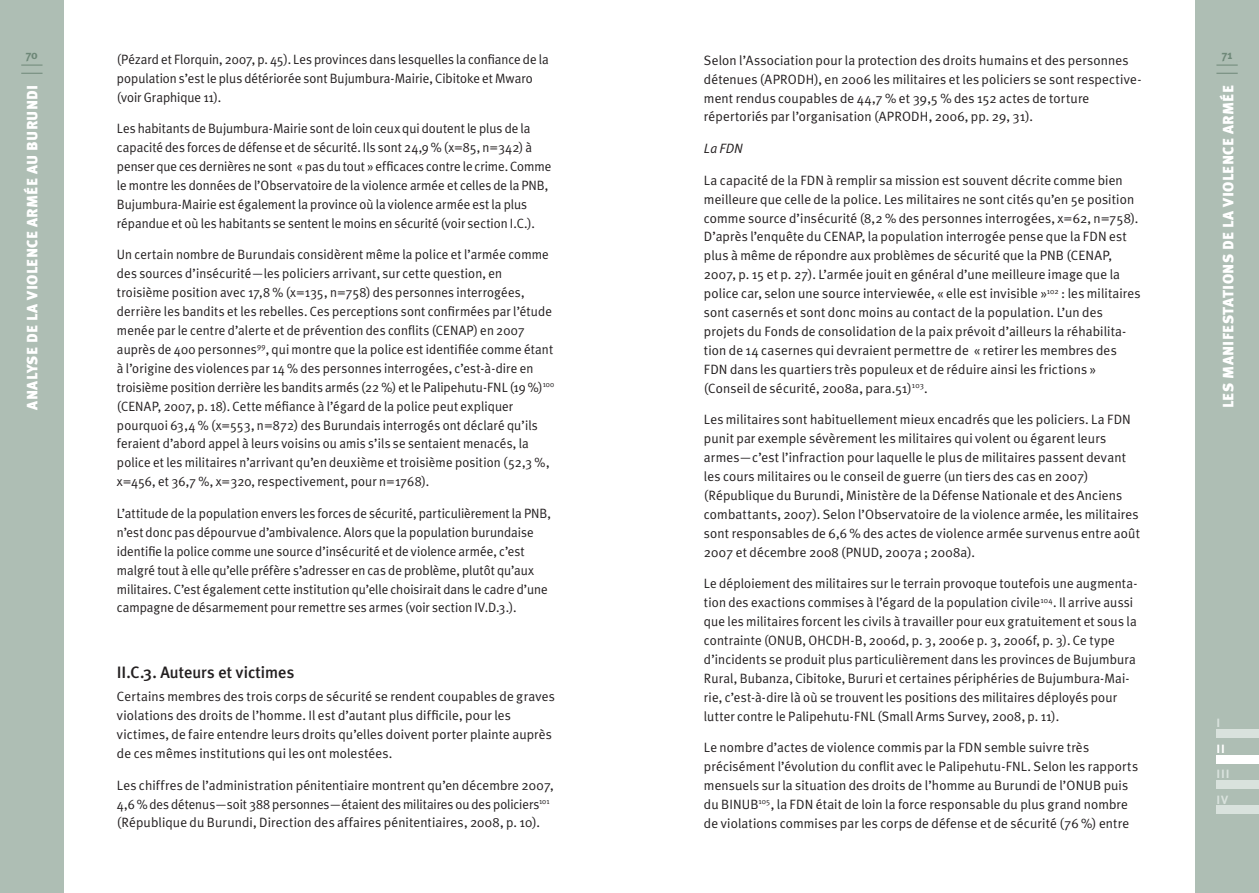
<style>
.page{position:relative;width:1259px;height:893px;background:#fff}
.page>*{position:absolute;margin:0;border:0;box-sizing:border-box;transform-origin:0 0}
.t1{font:500 16.5px "Meta Plus";color:#231f20}
.t2{font:900 15px "Meta Plus";letter-spacing:.02em;color:#fff}
.t3{font:13.5px/18.9px "Meta Plus Normal";letter-spacing:.005em;color:#231f20}
.t4{font:italic 13.5px "Meta Plus Normal";color:#231f20}
.t5{font:700 12px/25.3px "Meta Plus";color:#d9e2dd}
.t6{font:700 12px "Meta Plus";color:#6e8878}
.t7{font:700 12px "Meta Plus";color:#fff}
</style>
<div class="page">
<div style="left:0;top:0;width:64px;height:893px;background:#aebeb4"></div>
<svg style="left:21px;top:65px;width:22px;height:1px"></svg>
<svg style="left:21px;top:73px;width:22px;height:1px"></svg>
<div style="left:1195px;top:0;width:64px;height:893px;background:#aebeb4"></div>
<svg style="left:1216px;top:65px;width:21px;height:1px"></svg>
<svg style="left:1216px;top:73px;width:21px;height:1px"></svg>
<div style="left:1216px;top:729px;width:43px;height:9px;background:#d9e2dd"></div>
<div style="left:1216px;top:755px;width:43px;height:8px;background:#fff"></div>
<div style="left:1216px;top:780px;width:43px;height:9px;background:#d9e2dd"></div>
<div style="left:1216px;top:806px;width:43px;height:8px;background:#d9e2dd"></div>
<p class="t6" style="left:26px;top:48px;width:13px">70</p>
<p class="t2" style="left:24px;top:410px;width:326px;rotate:-90deg">ANALYSE DE LA VIOLENCE ARMÉE AU BURUNDI</p>
<p class="t3" style="left:117px;top:50px;width:433px">(Pézard et Florquin, 2007, p. 45). Les provinces dans lesquelles la confiance de la population s’est le plus détériorée sont Bujumbura-Mairie, Cibitoke et Mwaro (voir Graphique 11).</p>
<p class="t3" style="left:117px;top:119px;width:436px">Les habitants de Bujumbura-Mairie sont de loin ceux qui doutent le plus de la capacité des forces de défense et de sécurité. Ils sont 24,9 % (x=85, n=342) à penser que ces dernières ne sont « pas du tout » efficaces contre le crime. Comme le montre les données de l’Observatoire de la violence armée et celles de la PNB, Bujumbura-Mairie est également la province où la violence armée est la plus répandue et où les habitants se sentent le moins en sécurité (voir section I.C.).</p>
<p class="t3" style="left:117px;top:245px;width:439px">Un certain nombre de Burundais considèrent même la police et l’armée comme des sources d’insécurité—les policiers arrivant, sur cette question, en troisième position avec 17,8 % (x=135, n=758) des personnes interrogées, derrière les bandits et les rebelles. Ces perceptions sont confirmées par l’étude menée par le centre d’alerte et de prévention des conflits (CENAP) en 2007 auprès de 400 personnes<sup>99</sup>, qui montre que la police est identifiée comme étant à l’origine des violences par 14 % des personnes interrogées, c’est-à-dire en troisième position derrière les bandits armés (22 %) et le Palipehutu-FNL (19 %)<sup>100 </sup>(CENAP, 2007, p. 18). Cette méfiance à l’égard de la police peut expliquer pourquoi 63,4 % (x=553, n=872) des Burundais interrogés ont déclaré qu’ils feraient d’abord appel à leurs voisins ou amis s’ils se sentaient menacés, la police et les militaires n’arrivant qu’en deuxième et troisième position (52,3 %, x=456, et 36,7 %, x=320, respectivement, pour n=1768).</p>
<p class="t3" style="left:117px;top:504px;width:435px">L’attitude de la population envers les forces de sécurité, particulièrement la PNB, n’est donc pas dépourvue d’ambivalence. Alors que la population burundaise identifie la police comme une source d’insécurité et de violence armée, c’est malgré tout à elle qu’elle préfère s’adresser en cas de problème, plutôt qu’aux militaires. C’est également cette institution qu’elle choisirait dans le cadre d’une campagne de désarmement pour remettre ses armes (voir section IV.D.3.).</p>
<p class="t1" style="left:117px;top:663px;width:179px">II.C.3. Auteurs et victimes</p>
<p class="t3" style="left:117px;top:687px;width:439px">Certains membres des trois corps de sécurité se rendent coupables de graves violations des droits de l’homme. Il est d’autant plus difficile, pour les victimes, de faire entendre leurs droits qu’elles doivent porter plainte auprès de ces mêmes institutions qui les ont molestées.</p>
<p class="t3" style="left:117px;top:775px;width:438px">Les chiffres de l’administration pénitentiaire montrent qu’en décembre 2007,<br>4,6 % des détenus—soit 388 personnes—étaient des militaires ou des policiers<sup>101 </sup>(République du Burundi, Direction des affaires pénitentiaires, 2008, p. 10).</p>
<p class="t3" style="left:704px;top:50px;width:439px">Selon l’Association pour la protection des droits humains et des personnes détenues (APRODH), en 2006 les militaires et les policiers se sont respective&shy;ment rendus coupables de 44,7 % et 39,5 % des 152 actes de torture répertoriés par l’organisation (APRODH, 2006, pp. 29, 31).</p>
<p class="t4" style="left:704px;top:141px;width:41px">La FDN</p>
<p class="t3" style="left:704px;top:170px;width:438px">La capacité de la FDN à remplir sa mission est souvent décrite comme bien meilleure que celle de la police. Les militaires ne sont cités qu’en 5e position comme source d’insécurité (8,2 % des personnes interrogées, x=62, n=758).<br>D’après l’enquête du CENAP, la population interrogée pense que la FDN est plus à même de répondre aux problèmes de sécurité que la PNB (CENAP, 2007, p. 15 et p. 27). L’armée jouit en général d’une meilleure image que la police car, selon une source interviewée, « elle est invisible »<sup>102</sup> : les militaires sont casernés et sont donc moins au contact de la population. L’un des projets du Fonds de consolidation de la paix prévoit d’ailleurs la réhabilita&shy;tion de 14 casernes qui devraient permettre de « retirer les membres des FDN dans les quartiers très populeux et de réduire ainsi les frictions » (Conseil de sécurité, 2008a, para.51)<sup>103</sup>.</p>
<p class="t3" style="left:704px;top:410px;width:438px">Les militaires sont habituellement mieux encadrés que les policiers. La FDN punit par exemple sévèrement les militaires qui volent ou égarent leurs armes—c’est l’infraction pour laquelle le plus de militaires passent devant les cours militaires ou le conseil de guerre (un tiers des cas en 2007) (République du Burundi, Ministère de la Défense Nationale et des Anciens combattants, 2007). Selon l’Observatoire de la violence armée, les militaires sont responsables de 6,6 % des actes de violence armée survenus entre août 2007 et décembre 2008 (PNUD, 2007a ; 2008a).</p>
<p class="t3" style="left:704px;top:574px;width:435px">Le déploiement des militaires sur le terrain provoque toutefois une augmenta&shy;tion des exactions commises à l’égard de la population civile<sup>104</sup>. Il arrive aussi que les militaires forcent les civils à travailler pour eux gratuitement et sous la contrainte (ONUB, OHCDH-B, 2006d, p. 3, 2006e p. 3, 2006f, p. 3). Ce type d’incidents se produit plus particulièrement dans les provinces de Bujumbura Rural, Bubanza, Cibitoke, Bururi et certaines périphéries de Bujumbura-Mai&shy;rie, c’est-à-dire là où se trouvent les positions des militaires déployés pour lutter contre le Palipehutu-FNL (Small Arms Survey, 2008, p. 11).</p>
<p class="t3" style="left:704px;top:738px;width:436px">Le nombre d’actes de violence commis par la FDN semble suivre très précisément l’évolution du conflit avec le Palipehutu-FNL. Selon les rapports mensuels sur la situation des droits de l’homme au Burundi de l’ONUB puis du BINUB<sup>105</sup>, la FDN était de loin la force responsable du plus grand nombre de violations commises par les corps de défense et de sécurité (76 %) entre</p>
<p class="t6" style="left:1221px;top:48px;width:12px">71</p>
<p class="t2" style="left:1219px;top:408px;width:325px;rotate:-90deg">Lesmanifestationsdelaviolencearmée</p>
<p class="t5" style="left:1216px;top:711px;width:3px">I</p>
<p class="t7" style="left:1216px;top:742px;width:5px">II</p>
<p class="t5" style="left:1216px;top:761px;width:7px">III<br>IV</p>
</div>
